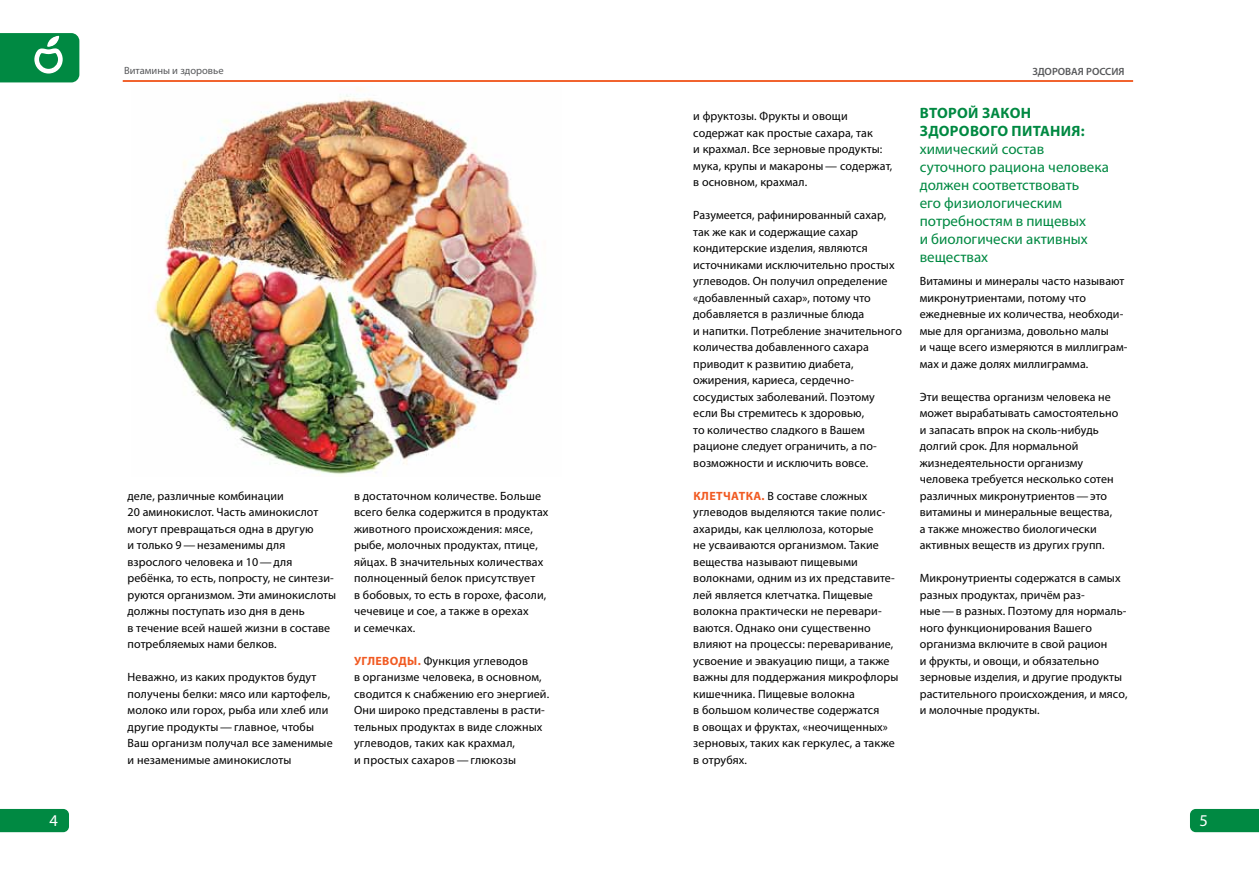
<style>
.page{position:relative;width:1259px;height:893px;background:#fff}
.page>*{position:absolute;margin:0;border:0;box-sizing:border-box;transform-origin:0 0}
.t1{font:16.5px "Myriad Pro";color:#fff}
.t2{font:15px/18px "Myriad Pro";color:#008942}
.t3{font:700 15px/18px "Myriad Pro";letter-spacing:.015em;color:#008942}
.t4{font:12px/16.5px "Myriad Pro";letter-spacing:.005em;color:#000}
.t5{font:10.5px "Myriad Pro";color:#58595b}
.t6{font:600 10.5px "Myriad Pro";color:#58595b}
.s1{font-weight:700;color:#f15a22}
</style>
<div class="page">
<div style="left:0;top:809px;width:69px;height:23px;background:#008942"></div>
<svg style="left:0;top:33px;width:79px;height:49px"></svg>
<hr style="left:123px;top:80px;width:1010px;height:2px;background:#f15a22">
<div style="left:1190px;top:809px;width:69px;height:23px;background:#008942"></div>
<img style="left:154px;top:88px;width:383px;height:387px">
<p class="t5" style="left:124px;top:64px;width:101px">Витамины и здоровье</p>
<h1 class="t1" style="left:50px;top:810px;width:10px">4</h1>
<p class="t4" style="left:128px;top:487px;width:210px">деле, различные комбинации<br>20 аминокислот. Часть аминокислот могут превращаться одна в другую<br>и только 9—незаменимы для взрослого человека и 10—для ребёнка, то есть, попросту, не синтези&shy;руются организмом. Эти аминокислоты должны поступать изо дня в день<br>в течение всей нашей жизни в составе потребляемых нами белков.</p>
<p class="t4" style="left:128px;top:669px;width:207px">Неважно, из каких продуктов будут получены белки: мясо или картофель, молоко или горох, рыба или хлеб или другие продукты—главное, чтобы Ваш организм получал все заменимые и незаменимые аминокислоты</p>
<p class="t4" style="left:354px;top:487px;width:196px">в достаточном количестве. Больше всего белка содержится в продуктах животного происхождения: мясе, рыбе, молочных продуктах, птице, яйцах. В значительных количествах полноценный белок присутствует<br>в бобовых, то есть в горохе, фасоли, чечевице и сое, а также в орехах<br>и семечках.</p>
<p class="t4" style="left:354px;top:652px;width:197px"><span class="s1">Углеводы.</span> Функция углеводов<br>в организме человека, в основном, сводится к снабжению его энергией.<br>Они широко представлены в расти&shy;тельных продуктах в виде сложных углеводов, таких как крахмал,<br>и простых сахаров—глюкозы</p>
<p class="t4" style="left:693px;top:108px;width:200px">и фруктозы. Фрукты и овощи содержат как простые сахара, так<br>и крахмал. Все зерновые продукты: мука, крупы и макароны— содержат, в основном, крахмал.</p>
<p class="t4" style="left:693px;top:207px;width:210px">Разумеется, рафинированный сахар, так же как и содержащие сахар кондитерские изделия, являются источниками исключительно простых углеводов. Он получил определение «добавленный сахар», потому что добавляется в различные блюда<br>и напитки. Потребление значительного количества добавленного сахара приводит к развитию диабета, ожирения, кариеса, сердечно&shy;сосудистых заболеваний. Поэтому если Вы стремитесь к здоровью,<br>то количество сладкого в Вашем рационе следует ограничить, а по&shy;возможности и исключить вовсе.</p>
<p class="t4" style="left:693px;top:487px;width:207px"><span class="s1">Клетчатка.</span> В составе сложных углеводов выделяются такие полис&shy;ахариды, как целлюлоза, которые<br>не усваиваются организмом. Такие вещества называют пищевыми волокнами, одним из их представите&shy;лей является клетчатка. Пищевые волокна практически не перевари&shy;ваются. Однако они существенно влияют на процессы: переваривание, усвоение и эвакуацию пищи, а также важны для поддержания микрофлоры кишечника. Пищевые волокна<br>в большом количестве содержатся<br>в овощах и фруктах, «неочищенных» зерновых, таких как геркулес, а также в отрубях.</p>
<p class="t6" style="left:1032px;top:65px;width:94px">ЗДОРОВАЯ РОССИЯ</p>
<p class="t3" style="left:920px;top:103px;width:166px">Второй закон здорового питания:</p>
<p class="t2" style="left:919px;top:139px;width:191px">химический состав суточного рациона человека должен соответствовать<br>его физиологическим потребностям в пищевых<br>и биологически активных веществах</p>
<p class="t4" style="left:919px;top:273px;width:209px">Витамины и минералы часто называют микронутриентами, потому что ежедневные их количества, необходи&shy;мые для организма, довольно малы<br>и чаще всего измеряются в миллиграм&shy;мах и даже долях миллиграмма.</p>
<p class="t4" style="left:919px;top:388px;width:200px">Эти вещества организм человека не может вырабатывать самостоятельно и запасать впрок на сколь-нибудь долгий срок. Для нормальной жизнедеятельности организму человека требуется несколько сотен различных микронутриентов—это витамины и минеральные вещества, а также множество биологически активных веществ из других групп.</p>
<p class="t4" style="left:919px;top:570px;width:209px">Микронутриенты содержатся в самых разных продуктах, причём раз&shy;ные—в разных. Поэтому для нормаль&shy;ного функционирования Вашего организма включите в свой рацион<br>и фрукты, и овощи, и обязательно зерновые изделия, и другие продукты растительного происхождения, и мясо, и молочные продукты.</p>
<h1 class="t1" style="left:1199px;top:810px;width:10px">5</h1>
</div>
